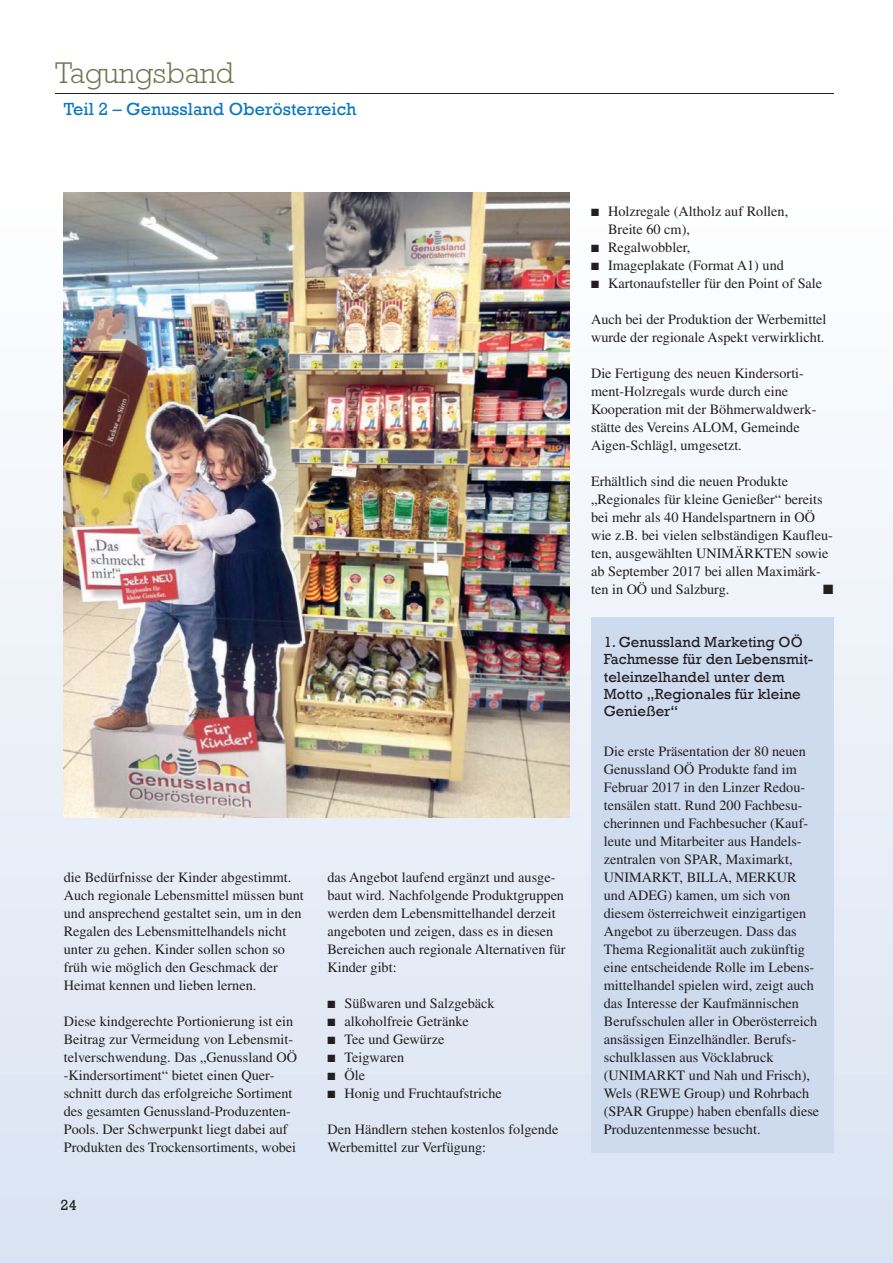
<style>
.page{position:relative;width:893px;height:1263px;background:#fff}
.page>*{position:absolute;margin:0;border:0;box-sizing:border-box;transform-origin:0 0}
.t1{font:300 30px "Rockwell";color:#72704d}
.t2{font:18px "Rockwell";color:#0c78bf}
.t3{font:15px/17.2px "Rockwell";color:#231f20}
.t4{font:14.25px/18px "Times LT Std";color:#231f20}
.t5{font:13.5px "Zapf Dingbats ITC";color:#231f20}
</style>
<div class="page">
<div style="left:0;top:195px;width:893px;height:1068px;background:linear-gradient(to bottom,#fefefe,#dae3f3)"></div>
<hr style="left:55px;top:93px;width:778px;height:1px;background:#231f20">
<img style="left:64px;top:192px;width:506px;height:625px">
<div style="left:591px;top:617px;width:242px;height:535px;background:#cedaee"></div>
<h1 class="t1" style="left:55px;top:56px;width:180px">Tagungsband</h1>
<p class="t2" style="left:64px;top:98px;width:294px">Teil 2 – Genussland Oberösterreich</p>
<p class="t4" style="left:64px;top:868px;width:242px">die Bedürfnisse der Kinder abgestimmt.<br>Auch regionale Lebensmittel müssen bunt und ansprechend gestaltet sein, um in den Regalen des Lebensmittelhandels nicht unter zu gehen. Kinder sollen schon so früh wie möglich den Geschmack der Heimat kennen und lieben lernen.</p>
<p class="t4" style="left:64px;top:1012px;width:235px">Diese kindgerechte Portionierung ist ein Beitrag zur Vermeidung von Lebensmit&shy;telverschwendung. Das „Genussland OÖ -Kindersortiment“ bietet einen Quer&shy;schnitt durch das erfolgreiche Sortiment des gesamten Genussland-Produzenten-Pools. Der Schwerpunkt liegt dabei auf Produkten des Trockensortiments, wobei</p>
<p class="t3" style="left:61px;top:1197px;width:18px">24</p>
<p class="t4" style="left:327px;top:868px;width:240px">das Angebot laufend ergänzt und ausge&shy;baut wird. Nachfolgende Produktgruppen werden dem Lebensmittelhandel derzeit angeboten und zeigen, dass es in diesen Bereichen auch regionale Alternativen für Kinder gibt:</p>
<p class="t4" style="left:327px;top:994px;width:169px">■ Süßwaren und Salzgebäck</p>
<p class="t4" style="left:327px;top:1012px;width:143px">■ alkoholfreie Getränke</p>
<p class="t4" style="left:327px;top:1030px;width:118px">■ Tee und Gewürze</p>
<p class="t4" style="left:327px;top:1048px;width:78px">■ Teigwaren</p>
<p class="t4" style="left:327px;top:1066px;width:39px">■ Öle</p>
<p class="t4" style="left:327px;top:1084px;width:176px">■ Honig und Fruchtaufstriche</p>
<p class="t4" style="left:327px;top:1120px;width:232px">Den Händlern stehen kostenlos folgende<br>Werbemittel zur Verfügung:</p>
<p class="t4" style="left:608px;top:202px;width:182px;text-indent:-17px">■ Holzregale (Altholz auf Rollen,<br>Breite 60 cm),</p>
<p class="t4" style="left:591px;top:238px;width:101px">■ Regalwobbler,</p>
<p class="t4" style="left:591px;top:256px;width:194px">■ Imageplakate (Format A1) und</p>
<p class="t4" style="left:591px;top:274px;width:233px">■ Kartonaufsteller für den Point of Sale</p>
<p class="t4" style="left:591px;top:310px;width:237px">Auch bei der Produktion der Werbemittel wurde der regionale Aspekt verwirklicht.</p>
<p class="t4" style="left:591px;top:364px;width:227px">Die Fertigung des neuen Kindersorti&shy;ment-Holzregals wurde durch eine Kooperation mit der Böhmerwaldwerk&shy;stätte des Vereins ALOM, Gemeinde Aigen-Schlägl, umgesetzt.</p>
<p class="t4" style="left:591px;top:472px;width:243px">Erhältlich sind die neuen Produkte „Regionales für kleine Genießer“ bereits bei mehr als 40 Handelspartnern in OÖ wie z.B. bei vielen selbständigen Kaufleu&shy;ten, ausgewählten UNIMÄRKTEN sowie ab September 2017 bei allen Maximärk&shy;ten in OÖ und Salzburg.</p>
<p class="t5" style="left:823px;top:583px;width:12px">■</p>
<p class="t3" style="left:604px;top:634px;width:211px">1. Genussland Marketing OÖ<br>Fachmesse für den Lebensmit&shy;teleinzelhandel unter dem<br>Motto „Regionales für kleine<br>Genießer“</p>
<p class="t4" style="left:604px;top:742px;width:217px">Die erste Präsentation der 80 neuen Genussland OÖ Produkte fand im Februar 2017 in den Linzer Redou&shy;tensälen statt. Rund 200 Fachbesu&shy;cherinnen und Fachbesucher (Kauf&shy;leute und Mitarbeiter aus Handels&shy;zentralen von SPAR, Maximarkt, UNIMARKT, BILLA, MERKUR und ADEG) kamen, um sich von diesem österreichweit einzigartigen Angebot zu überzeugen. Dass das Thema Regionalität auch zukünftig eine entscheidende Rolle im Lebens&shy;mittelhandel spielen wird, zeigt auch das Interesse der Kaufmännischen Berufsschulen aller in Oberösterreich ansässigen Einzelhändler. Berufs&shy;schulklassen aus Vöcklabruck (UNIMARKT und Nah und Frisch), Wels (REWE Group) und Rohrbach (SPAR Gruppe) haben ebenfalls diese Produzentenmesse besucht.</p>
</div>
